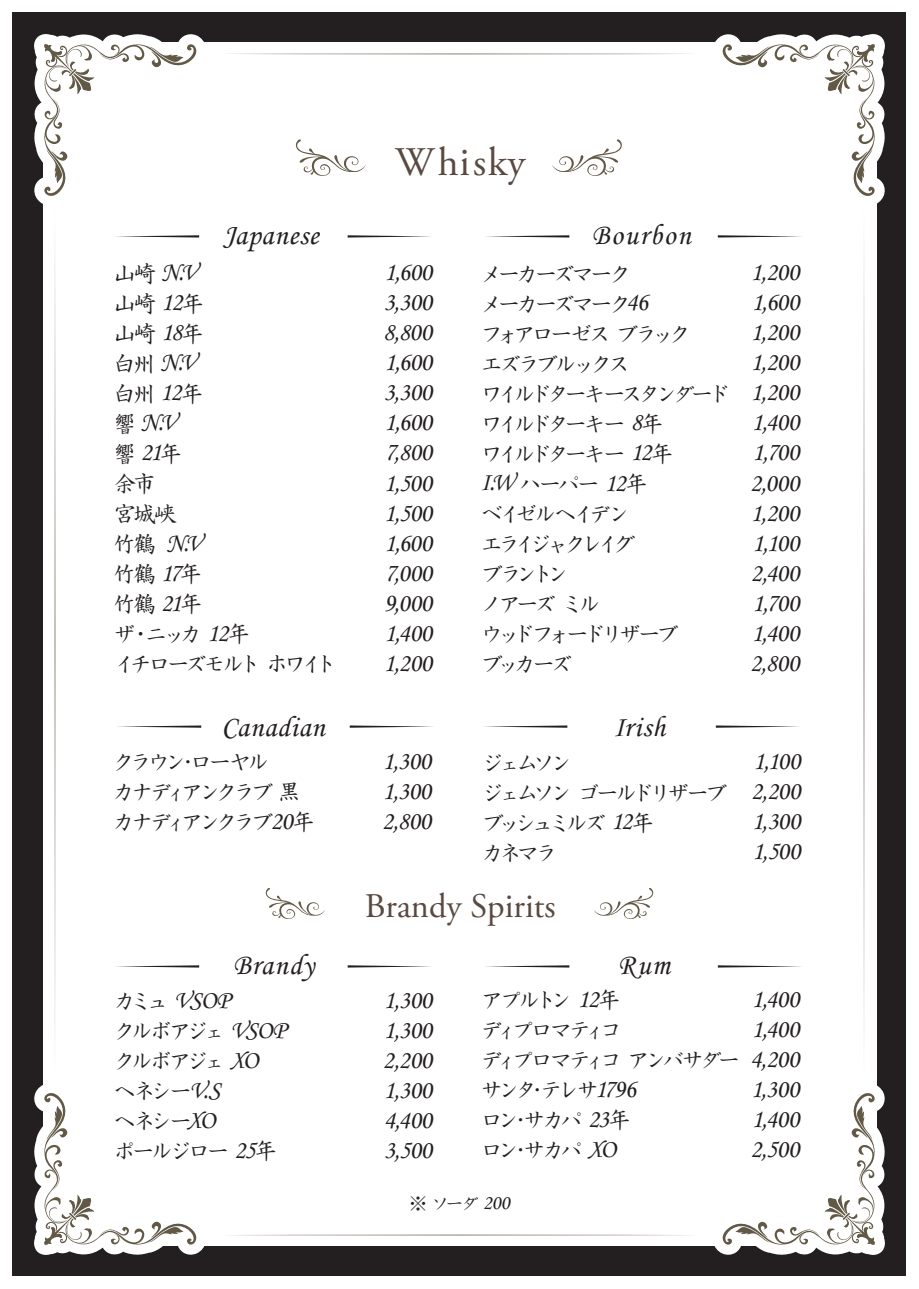
<style>
.page{position:relative;width:919px;height:1289px;background:#fff}
.page>*{position:absolute;margin:0;border:0;box-sizing:border-box;transform-origin:0 0}
.t1{font:40.5px "Adobe Garamond Pro";letter-spacing:.04em;color:#594a41}
.t2{font:34.5px "Adobe Garamond Pro";color:#594a41}
.t3{font:29.25px "NK Monotype Corsiva";letter-spacing:.03em;color:#231f20}
.t4{font:29.25px "NK Monotype Corsiva";letter-spacing:.055em;color:#231f20}
.t5{font:25.8px "NK Monotype Corsiva";letter-spacing:-.005em;color:#231f20}
.t6{font:22.5px/30px "HG Seikaishotai PRO";letter-spacing:-.205em;color:#231f20}
.t7{font:22.5px/30px "HG Seikaishotai PRO";letter-spacing:-.235em;color:#231f20}
.t8{font:22.5px "HG Seikaishotai PRO";letter-spacing:-.185em;color:#231f20}
.t9{font:22.5px "HG Seikaishotai PRO";letter-spacing:-.18em;color:#231f20}
.t10{font:22.5px "HG Seikaishotai PRO";letter-spacing:-.25em;color:#231f20}
.t11{font:22.5px "HG Seikaishotai PRO";letter-spacing:-.265em;color:#231f20}
.t12{font:22.5px "HG Seikaishotai PRO";letter-spacing:-.29em;color:#231f20}
.t13{font:18px "HG Seikaishotai PRO";color:#231f20}
.s1{font-family:"HG Seikaishotai PRO";font-size:22.5px}
.s2{font-family:"NK Monotype Corsiva";font-size:25.8px}
.s3{font-family:"NK Monotype Corsiva";font-size:20.7px}
</style>
<div class="page">
<div style="left:13px;top:13px;width:893px;height:1263px;background:#231f20"></div>
<div style="left:43px;top:43px;width:833px;height:1203px;background:#fff"></div>
<svg style="left:258px;top:54px;width:401px;height:1px"></svg>
<svg style="left:256px;top:1234px;width:406px;height:1px"></svg>
<svg style="left:486px;top:235px;width:83px;height:2px"></svg>
<svg style="left:347px;top:235px;width:84px;height:2px"></svg>
<svg style="left:350px;top:725px;width:83px;height:2px"></svg>
<svg style="left:486px;top:965px;width:83px;height:2px"></svg>
<svg style="left:711px;top:34px;width:174px;height:1221px"></svg>
<svg style="left:484px;top:725px;width:83px;height:2px"></svg>
<svg style="left:347px;top:965px;width:84px;height:2px"></svg>
<svg style="left:34px;top:34px;width:173px;height:1221px"></svg>
<svg style="left:265px;top:888px;width:60px;height:31px"></svg>
<svg style="left:594px;top:888px;width:60px;height:31px"></svg>
<svg style="left:295px;top:139px;width:71px;height:37px"></svg>
<svg style="left:552px;top:139px;width:70px;height:37px"></svg>
<h1 class="t1" style="left:395px;top:137px;width:131px">Whisky</h1>
<p class="t3" style="left:223px;top:217px;width:97px">Japanese</p>
<p class="t4" style="left:592px;top:217px;width:100px">Bourbon</p>
<p class="t5" style="left:113px;top:257px;width:85px"><span class="s1">山崎</span> N.V</p>
<p class="t5" style="left:384px;top:257px;width:49px">1,600</p>
<p class="t6" style="left:113px;top:288px;width:93px">山崎 <span class="s2">12</span>年</p>
<p class="t5" style="left:383px;top:287px;width:50px">3,300</p>
<p class="t6" style="left:113px;top:318px;width:92px">山崎 <span class="s2">18</span>年</p>
<p class="t5" style="left:383px;top:317px;width:50px">8,800</p>
<p class="t5" style="left:113px;top:347px;width:84px"><span class="s1">白州</span> N.V</p>
<p class="t5" style="left:384px;top:347px;width:49px">1,600</p>
<p class="t6" style="left:113px;top:378px;width:92px">白州 <span class="s2">12</span>年</p>
<p class="t5" style="left:383px;top:377px;width:50px">3,300</p>
<p class="t5" style="left:113px;top:407px;width:65px"><span class="s1">響</span> N.V</p>
<p class="t5" style="left:384px;top:407px;width:49px">1,600</p>
<p class="t6" style="left:113px;top:438px;width:71px">響 <span class="s2">21</span>年</p>
<p class="t5" style="left:385px;top:437px;width:48px">7,800</p>
<p class="t6" style="left:113px;top:468px;width:44px">余市</p>
<p class="t5" style="left:384px;top:467px;width:50px">1,500</p>
<p class="t6" style="left:113px;top:498px;width:65px">宮城峡</p>
<p class="t5" style="left:384px;top:497px;width:50px">1,500</p>
<p class="t5" style="left:113px;top:527px;width:90px"><span class="s1">竹鶴</span> N.V</p>
<p class="t5" style="left:384px;top:527px;width:49px">1,600</p>
<p class="t6" style="left:113px;top:558px;width:90px">竹鶴 <span class="s2">17</span>年</p>
<p class="t5" style="left:385px;top:557px;width:49px">7,000</p>
<p class="t6" style="left:113px;top:588px;width:91px">竹鶴 <span class="s2">21</span>年</p>
<p class="t5" style="left:384px;top:587px;width:50px">9,000</p>
<p class="t6" style="left:113px;top:618px;width:139px">ザ・ニッカ <span class="s2">12</span>年</p>
<p class="t5" style="left:384px;top:617px;width:49px">1,400</p>
<p class="t6" style="left:113px;top:648px;width:225px">イチローズモルトホワイト</p>
<p class="t5" style="left:383px;top:647px;width:50px">1,200</p>
<p class="t9" style="left:480px;top:262px;width:153px">メーカーズマーク</p>
<p class="t5" style="left:750px;top:257px;width:50px">1,200</p>
<p class="t9" style="left:480px;top:292px;width:169px">メーカーズマーク<span class="s2">46</span></p>
<p class="t5" style="left:751px;top:287px;width:49px">1,600</p>
<p class="t8" style="left:480px;top:322px;width:212px">フォアローゼスブラック</p>
<p class="t5" style="left:750px;top:317px;width:50px">1,200</p>
<p class="t6" style="left:480px;top:348px;width:151px">エズラブルックス</p>
<p class="t5" style="left:750px;top:347px;width:50px">1,200</p>
<p class="t7" style="left:480px;top:378px;width:320px">ワイルドターキースタンダード <span class="s2">1,200</span>ワイルドターキー <span class="s2">8</span>年</p>
<p class="t5" style="left:751px;top:407px;width:49px">1,400</p>
<p class="t10" style="left:480px;top:442px;width:195px">ワイルドターキー <span class="s2">12</span>年</p>
<p class="t5" style="left:752px;top:437px;width:48px">1,700</p>
<p class="t5" style="left:480px;top:467px;width:169px">I.W <span class="s1">ハーパー</span> 12<span class="s1">年</span></p>
<p class="t5" style="left:749px;top:467px;width:51px">2,000</p>
<p class="t8" style="left:480px;top:502px;width:151px">ベイゼルヘイデン</p>
<p class="t5" style="left:750px;top:497px;width:50px">1,200</p>
<p class="t11" style="left:480px;top:532px;width:156px">エライジャクレイグ</p>
<p class="t5" style="left:752px;top:527px;width:48px">1,100</p>
<p class="t6" style="left:480px;top:558px;width:90px">ブラントン</p>
<p class="t5" style="left:750px;top:557px;width:50px">2,400</p>
<p class="t6" style="left:480px;top:588px;width:122px">ノアーズミル</p>
<p class="t5" style="left:752px;top:587px;width:48px">1,700</p>
<p class="t6" style="left:480px;top:618px;width:200px">ウッドフォードリザーブ</p>
<p class="t5" style="left:751px;top:617px;width:49px">1,400</p>
<p class="t6" style="left:480px;top:648px;width:94px">ブッカーズ</p>
<p class="t5" style="left:749px;top:647px;width:51px">2,800</p>
<p class="t3" style="left:221px;top:709px;width:105px">Canadian</p>
<p class="t3" style="left:613px;top:709px;width:53px">Irish</p>
<p class="t6" style="left:112px;top:747px;width:158px">クラウン･ローヤル</p>
<p class="t5" style="left:382px;top:745px;width:50px">1,300</p>
<p class="t6" style="left:112px;top:777px;width:190px">カナディアンクラブ黒</p>
<p class="t5" style="left:382px;top:775px;width:50px">1,300</p>
<p class="t6" style="left:112px;top:807px;width:204px">カナディアンクラブ<span class="s2">20</span>年</p>
<p class="t5" style="left:381px;top:805px;width:51px">2,800</p>
<p class="t6" style="left:481px;top:747px;width:93px">ジェムソン</p>
<p class="t5" style="left:753px;top:745px;width:48px">1,100</p>
<p class="t6" style="left:481px;top:777px;width:320px">ジェムソンゴールドリザーブ <span class="s2">2,200</span>ブッシュミルズ <span class="s2">12</span>年</p>
<p class="t5" style="left:751px;top:805px;width:50px">1,300</p>
<p class="t6" style="left:481px;top:837px;width:77px">カネマラ</p>
<p class="t5" style="left:752px;top:835px;width:50px">1,500</p>
<h2 class="t2" style="left:364px;top:885px;width:192px">Brandy Spirits</h2>
<p class="t3" style="left:233px;top:947px;width:83px">Brandy</p>
<p class="t3" style="left:617px;top:947px;width:54px">Rum</p>
<p class="t6" style="left:480px;top:984px;width:142px">アプルトン <span class="s2">12</span>年</p>
<p class="t5" style="left:751px;top:983px;width:49px">1,400</p>
<p class="t12" style="left:480px;top:1018px;width:143px">ディプロマティコ</p>
<p class="t5" style="left:751px;top:1013px;width:49px">1,400</p>
<p class="t6" style="left:480px;top:1044px;width:320px">ディプロマティコアンバサダー <span class="s2">4,200</span>サンタ･テレサ<span class="s2">1796</span></p>
<p class="t5" style="left:113px;top:984px;width:118px"><span class="s1">カミュ</span> VSOP</p>
<p class="t5" style="left:383px;top:984px;width:50px">1,300</p>
<p class="t6" style="left:113px;top:1016px;width:174px">クルボアジェ <span class="s2">VSOP</span></p>
<p class="t5" style="left:383px;top:1014px;width:50px">1,300</p>
<p class="t6" style="left:113px;top:1046px;width:147px">クルボアジェ <span class="s2">XO</span></p>
<p class="t5" style="left:382px;top:1044px;width:51px">2,200</p>
<p class="t6" style="left:113px;top:1076px;width:108px">ヘネシー<span class="s2">V.S</span></p>
<p class="t5" style="left:383px;top:1074px;width:50px">1,300</p>
<p class="t6" style="left:113px;top:1106px;width:104px">ヘネシー<span class="s2">XO</span></p>
<p class="t5" style="left:384px;top:1104px;width:49px">4,400</p>
<p class="t6" style="left:113px;top:1136px;width:165px">ポールジロー <span class="s2">25</span>年</p>
<p class="t5" style="left:384px;top:1134px;width:50px">3,500</p>
<p class="t13" style="left:409px;top:1194px;width:102px">※ ソーダ <span class="s3">200</span></p>
<p class="t5" style="left:750px;top:1073px;width:50px">1,300</p>
<p class="t6" style="left:480px;top:1104px;width:152px">ロン･サカパ <span class="s2">23</span>年</p>
<p class="t5" style="left:751px;top:1103px;width:49px">1,400</p>
<p class="t6" style="left:480px;top:1134px;width:137px">ロン･サカパ <span class="s2">XO</span></p>
<p class="t5" style="left:750px;top:1133px;width:51px">2,500</p>
</div>
